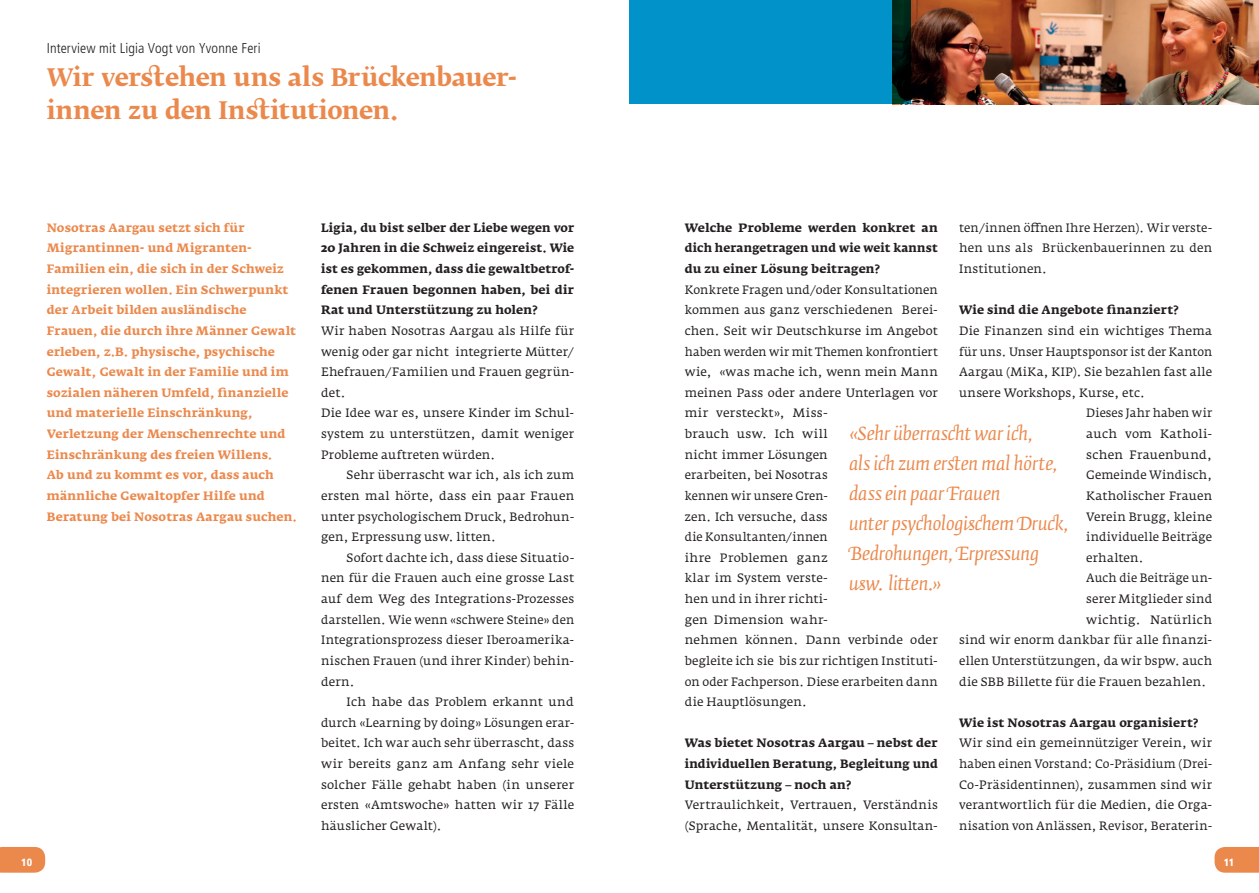
<style>
.page{position:relative;width:1259px;height:893px;background:#fff}
.page>*{position:absolute;margin:0;border:0;box-sizing:border-box;transform-origin:0 0}
.t1{font:700 24px/33px "Fedra Serif B Pro";letter-spacing:-.015em;color:#eb894d}
.t2{font:italic 18px/30px "Fedra Serif B Pro";letter-spacing:-.005em;color:#eb894d}
.t3{font:300 condensed 14.25px "Frutiger LT Std";letter-spacing:.01em;color:#231f20}
.t4{font:12px/20.7px "Fedra Serif A";letter-spacing:.015em;color:#231f20;text-align:justify}
.t5{font:700 12px/20.7px "Fedra Serif A";letter-spacing:.015em;color:#eb894d}
.t6{font:700 12px/20.7px "Fedra Serif A";letter-spacing:.015em;color:#231f20;text-align:justify}
.t7{font:12px "Fedra Serif A";letter-spacing:.015em;color:#231f20;scale:.96 1}
.t8{font:900 condensed 10.5px "Frutiger LT Std";color:#fff}
</style>
<div class="page">
<svg style="left:0;top:847px;width:45px;height:26px"></svg>
<svg style="left:1214px;top:847px;width:45px;height:26px"></svg>
<div style="left:629px;top:0;width:282px;height:104px;background:#0092c8"></div>
<img style="left:893px;top:0;width:366px;height:104px">
<p class="t3" style="left:47px;top:40px;width:215px">Interview mit Ligia Vogt von Yvonne Feri</p>
<h1 class="t1" style="left:47px;top:61px;width:472px">Wir verstehen uns als Brückenbauer&shy;innen zu den Institutionen.</h1>
<p class="t5" style="left:47px;top:217px;width:252px">Nosotras Aargau setzt sich für Migrantinnen- und Migranten-Familien ein, die sich in der Schweiz integrieren wollen. Ein Schwerpunkt der Arbeit bilden ausländische Frauen, die durch ihre Männer Gewalt erleben, z.B. physische, psychische Gewalt, Gewalt in der Familie und im sozialen näheren Umfeld, finanzielle und materielle Einschränkung, Verletzung der Menschenrechte und Einschränkung des freien Willens.<br>Ab und zu kommt es vor, dass auch männliche Gewaltopfer Hilfe und Beratung bei Nosotras Aargau suchen.</p>
<p class="t6" style="left:321px;top:217px;width:255px">Ligia, du bist selber der Liebe wegen vor 20 Jahren in die Schweiz eingereist. Wie ist es gekommen, dass die gewaltbetrof&shy;fenen Frauen begonnen haben, bei dir Rat und Unterstützung zu holen?</p>
<p class="t4" style="left:321px;top:320px;width:255px;text-align:left">Wir haben Nosotras Aargau als Hilfe für wenig oder gar nicht integrierte Mütter/ Ehefrauen/Familien und Frauen gegrün&shy;det.<br>Die Idee war es, unsere Kinder im Schul&shy;system zu unterstützen, damit weniger Probleme auftreten würden.</p>
<p class="t4" style="left:321px;top:465px;width:255px;text-indent:26px">Sehr überrascht war ich, als ich zum ersten mal hörte, dass ein paar Frauen unter psychologischem Druck, Bedrohun&shy;gen, Erpressung usw. litten.</p>
<p class="t4" style="left:321px;top:547px;width:255px;text-indent:25px">Sofort dachte ich, dass diese Situatio&shy;nen für die Frauen auch eine grosse Last auf dem Weg des Integrations-Prozesses darstellen. Wie wenn «schwere Steine» den Integrationsprozess dieser Iberoamerika&shy;nischen Frauen (und ihrer Kinder) behin&shy;dern.</p>
<p class="t4" style="left:321px;top:692px;width:254px;text-indent:26px">Ich habe das Problem erkannt und durch «Learning by doing» Lösungen erar&shy;beitet. Ich war auch sehr überrascht, dass wir bereits ganz am Anfang sehr viele solcher Fälle gehabt haben (in unserer ersten «Amtswoche» hatten wir 17 Fälle häuslicher Gewalt).</p>
<p class="t4" style="left:959px;top:217px;width:254px">ten/innen öffnen Ihre Herzen). Wir verste&shy;hen uns als Brückenbauerinnen zu den Institutionen.</p>
<p class="t6" style="left:959px;top:300px;width:221px">Wie sind die Angebote finanziert?</p>
<p class="t4" style="left:959px;top:320px;width:254px">Die Finanzen sind ein wichtiges Thema</p>
<p class="t7" style="left:959px;top:344px;width:265px">für uns. Unser Hauptsponsor ist der Kanton</p>
<p class="t4" style="left:959px;top:362px;width:254px">Aargau (MiKa, KIP). Sie bezahlen fast alle</p>
<p class="t4" style="left:959px;top:382px;width:187px">unsere Workshops, Kurse, etc.</p>
<p class="t7" style="left:1086px;top:406px;width:133px">Dieses Jahr haben wir</p>
<p class="t4" style="left:1086px;top:424px;width:127px">auch vom Katholi-</p>
<p class="t4" style="left:1086px;top:444px;width:127px">schen Frauenbund,</p>
<p class="t4" style="left:1086px;top:465px;width:127px">Gemeinde Windisch,</p>
<p class="t4" style="left:1086px;top:485px;width:127px">Katholischer Frauen</p>
<p class="t4" style="left:1086px;top:506px;width:127px">Verein Brugg, kleine</p>
<p class="t4" style="left:1086px;top:527px;width:127px">individuelle Beiträge</p>
<p class="t4" style="left:1086px;top:547px;width:59px">erhalten.</p>
<p class="t7" style="left:1086px;top:571px;width:133px">Auch die Beiträge un-</p>
<p class="t4" style="left:1086px;top:589px;width:127px">serer Mitglieder sind</p>
<p class="t4" style="left:1086px;top:609px;width:127px">wichtig. Natürlich</p>
<p class="t4" style="left:959px;top:630px;width:254px">sind wir enorm dankbar für alle finanzi-</p>
<p class="t4" style="left:959px;top:650px;width:254px">ellen Unterstützungen, da wir bspw. auch</p>
<p class="t4" style="left:959px;top:671px;width:249px">die SBB Billette für die Frauen bezahlen.</p>
<p class="t6" style="left:959px;top:712px;width:241px">Wie ist Nosotras Aargau organisiert?</p>
<p class="t4" style="left:959px;top:733px;width:255px">Wir sind ein gemeinnütziger Verein, wir haben einen Vorstand: Co-Präsidium (Drei-Co-Präsidentinnen), zusammen sind wir verantwortlich für die Medien, die Orga&shy;nisation von Anlässen, Revisor, Beraterin-</p>
<p class="t6" style="left:685px;top:217px;width:254px">Welche Probleme werden konkret an dich herangetragen und wie weit kannst du zu einer Lösung beitragen?</p>
<p class="t4" style="left:685px;top:279px;width:255px;text-align:left">Konkrete Fragen und/oder Konsultationen kommen aus ganz verschiedenen Berei&shy;chen. Seit wir Deutschkurse im Angebot haben werden wir mit Themen konfrontiert wie, «was mache ich, wenn mein Mann meinen Pass oder andere Unterlagen vor mir versteckt», Miss-<br>brauch usw. Ich will<br>nicht immer Lösungen<br>erarbeiten, bei Nosotras<br>kennen wir unsere Gren-<br>zen. Ich versuche, dass<br>die Konsultanten/innen<br>ihre Problemen ganz<br>klar im System verste-<br>hen und in ihrer richti-<br>gen Dimension wahr-<br>nehmen können. Dann verbinde oder begleite ich sie bis zur richtigen Instituti&shy;on oder Fachperson. Diese erarbeiten dann die Hauptlösungen.</p>
<p class="t6" style="left:685px;top:733px;width:254px">Was bietet Nosotras Aargau – nebst der individuellen Beratung, Begleitung und Unterstützung – noch an?</p>
<p class="t4" style="left:685px;top:795px;width:255px">Vertraulichkeit, Vertrauen, Verständnis (Sprache, Mentalität, unsere Konsultan-</p>
<h2 class="t2" style="left:849px;top:419px;width:221px">«Sehr überrascht war ich,<br>als ich zum ersten mal hörte, dass ein paar Frauen<br>unter psychologischem Druck,<br>Bedrohungen, Erpressung usw. litten.»</h2>
<p class="t8" style="left:21px;top:856px;width:12px">10</p>
<p class="t8" style="left:1223px;top:856px;width:12px">11</p>
</div>
